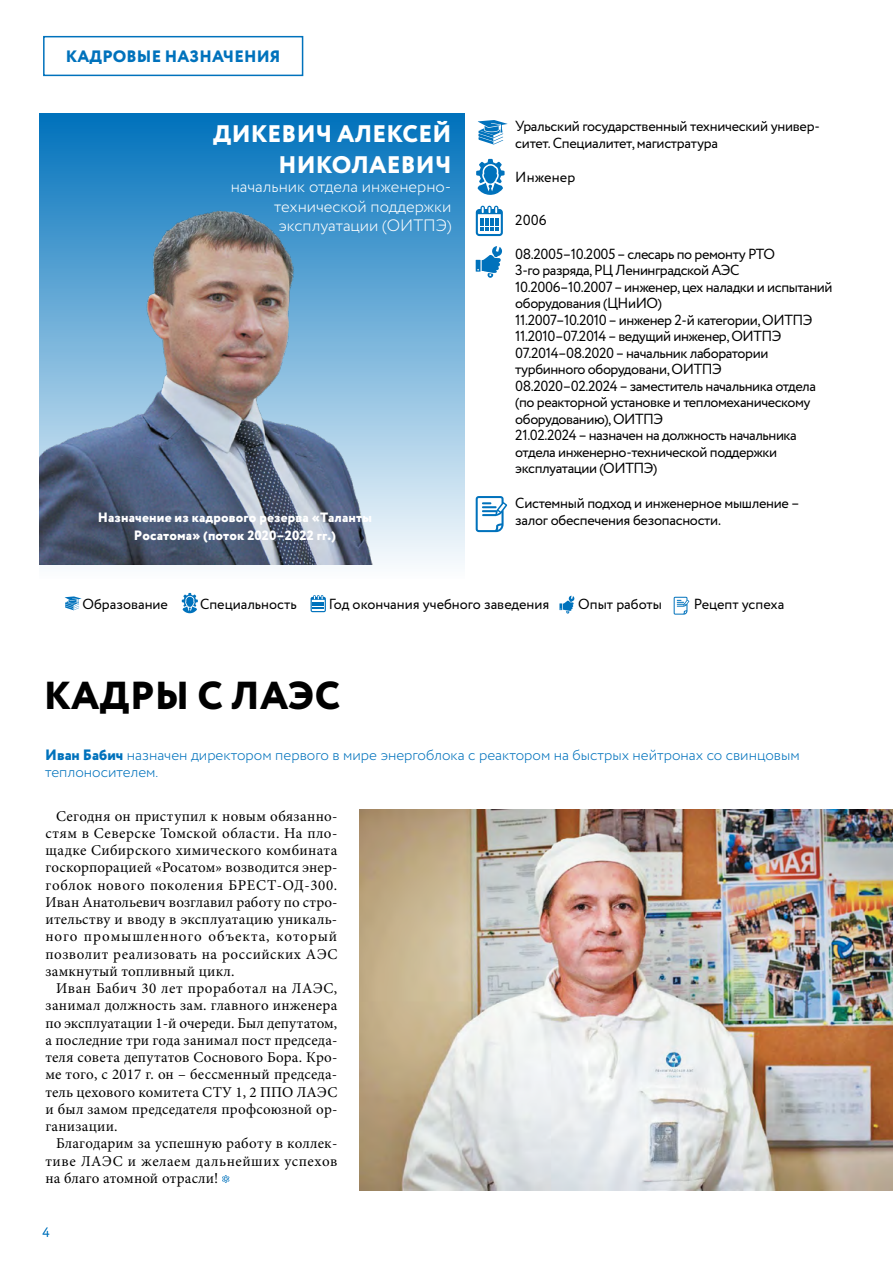
<style>
.page{position:relative;width:893px;height:1263px;background:#fff}
.page>*{position:absolute;margin:0;border:0;box-sizing:border-box;transform-origin:0 0}
.t1{font:800 39px "Circe";letter-spacing:.01em;color:#000}
.t2{font:800 24px/30.6px "Circe";letter-spacing:.01em;color:#fff;text-align:right}
.t3{font:300 16.5px/19.5px "Circe";color:#fff;text-align:justify}
.t4{font:800 16.5px "Circe";letter-spacing:.01em;color:#0072bc}
.t5{font:15px/17.2px "Minion Pro";letter-spacing:.02em;color:#000;text-align:justify}
.t6{font:300 15px/16.5px "Circe";color:#0072bc}
.t7{font:14.25px/16.5px "Circe";letter-spacing:-.03em;color:#000}
.t8{font:14.25px "Circe";color:#000}
.t9{font:14.25px "Circe";letter-spacing:.01em;color:#000}
.t10{font:800 13.5px/18px "Circe";letter-spacing:.01em;color:#fff;text-align:center}
.t11{font:300 13.5px "Circe";color:#0072bc}
.s1{font-weight:800}
</style>
<div class="page">
<div style="left:39px;top:114px;width:425px;height:465px;background:linear-gradient(to bottom,#0172bc,#fafbfc)"></div>
<img style="left:39px;top:188px;width:349px;height:376px">
<svg style="left:478px;top:120px;width:29px;height:25px"></svg>
<svg style="left:476px;top:159px;width:29px;height:36px"></svg>
<svg style="left:476px;top:205px;width:27px;height:31px"></svg>
<svg style="left:476px;top:246px;width:26px;height:32px"></svg>
<svg style="left:476px;top:496px;width:31px;height:36px"></svg>
<svg style="left:65px;top:596px;width:16px;height:14px"></svg>
<svg style="left:182px;top:593px;width:16px;height:20px"></svg>
<svg style="left:311px;top:595px;width:15px;height:17px"></svg>
<svg style="left:559px;top:596px;width:15px;height:17px"></svg>
<svg style="left:674px;top:597px;width:15px;height:18px"></svg>
<svg style="left:222px;top:1175px;width:7px;height:8px"></svg>
<img style="left:360px;top:810px;width:533px;height:380px">
<div style="left:43px;top:36px;width:260px;height:40px;border:2px solid #0072bc"></div>
<p class="t4" style="left:66px;top:45px;width:216px">КАДРОВЫЕ НАЗНАЧЕНИЯ</p>
<h2 class="t2" style="left:213px;top:120px;width:240px">ДИКЕВИЧ АЛЕКСЕЙ<br>НИКОЛАЕВИЧ</h2>
<p class="t3" style="left:274px;top:177px;width:179px;text-indent:-44px">начальник отдела инженерно&shy;технической поддержки эксплуатации (ОИТПЭ)</p>
<p class="t10" style="left:98px;top:510px;width:275px">Назначение из кадрового резерва «Таланты<br>Росатома» (поток 2020–2022 гг.)</p>
<p class="t7" style="left:515px;top:118px;width:306px;line-height:17.1px">Уральский государственный технический универ&shy;ситет. Специалитет, магистратура</p>
<p class="t9" style="left:515px;top:168px;width:62px">Инженер</p>
<p class="t7" style="left:515px;top:213px;width:33px">2006</p>
<p class="t7" style="left:515px;top:246px;width:319px">08.2005–10.2005 – слесарь по ремонту РТО<br>3-го разряда, РЦ Ленинградской АЭС 10.2006–10.2007 – инженер, цех наладки и испытаний оборудования (ЦНиИО)<br>11.2007–10.2010 – инженер 2-й категории, ОИТПЭ 11.2010–07.2014 – ведущий инженер, ОИТПЭ 07.2014–08.2020 – начальник лаборатории турбинного оборудовани, ОИТПЭ<br>08.2020–02.2024 – заместитель начальника отдела (по реакторной установке и тепломеханическому оборудованию), ОИТПЭ<br>21.02.2024 – назначен на должность начальника отдела инженерно-технической поддержки эксплуатации (ОИТПЭ)</p>
<p class="t7" style="left:515px;top:495px;width:286px;line-height:17.1px">Системный подход и инженерное мышление – залог обеспечения безопасности.</p>
<p class="t8" style="left:82px;top:594px;width:87px">Образование</p>
<p class="t8" style="left:200px;top:594px;width:98px">Специальность</p>
<p class="t8" style="left:329px;top:594px;width:222px">Год окончания учебного заведения</p>
<p class="t8" style="left:578px;top:594px;width:85px">Опыт работы</p>
<p class="t8" style="left:694px;top:594px;width:92px">Рецепт успеха</p>
<h1 class="t1" style="left:44px;top:669px;width:298px">КАДРЫ С ЛАЭС</h1>
<p class="t6" style="left:45px;top:747px;width:756px"><span class="s1">Иван Бабич</span> назначен директором первого в мире энергоблока с реактором на быстрых нейтронах со свинцовым теплоносителем.</p>
<p class="t5" style="left:45px;top:807px;width:293px;text-indent:11px">Сегодня он приступил к новым обязанно‑ стям в Северске Томской области. На пло‑ щадке Сибирского химического комбината госкорпорацией «Росатом» возводится энер‑ гоблок нового поколения БРЕСТ-ОД‑300.<br>Иван Анатольевич возглавил работу по стро‑ ительству и вводу в эксплуатацию уникаль‑ ного промышленного объекта, который позволит реализовать на российских АЭС замкнутый топливный цикл.</p>
<p class="t5" style="left:45px;top:980px;width:293px;text-indent:11px">Иван Бабич 30 лет проработал на ЛАЭС, занимал должность зам. главного инженера по эксплуатации 1‑й очереди. Был депутатом, а последние три года занимал пост председа‑ теля совета депутатов Соснового Бора. Кро‑ ме того, с 2017 г. он – бессменный председа‑ тель цехового комитета СТУ 1, 2 ППО ЛАЭС и был замом председателя профсоюзной ор‑ ганизации.</p>
<p class="t5" style="left:45px;top:1135px;width:293px;text-indent:11px">Благодарим за успешную работу в коллек‑ тиве ЛАЭС и желаем дальнейших успехов на благо атомной отрасли!</p>
<p class="t11" style="left:43px;top:1224px;width:9px">4</p>
</div>
